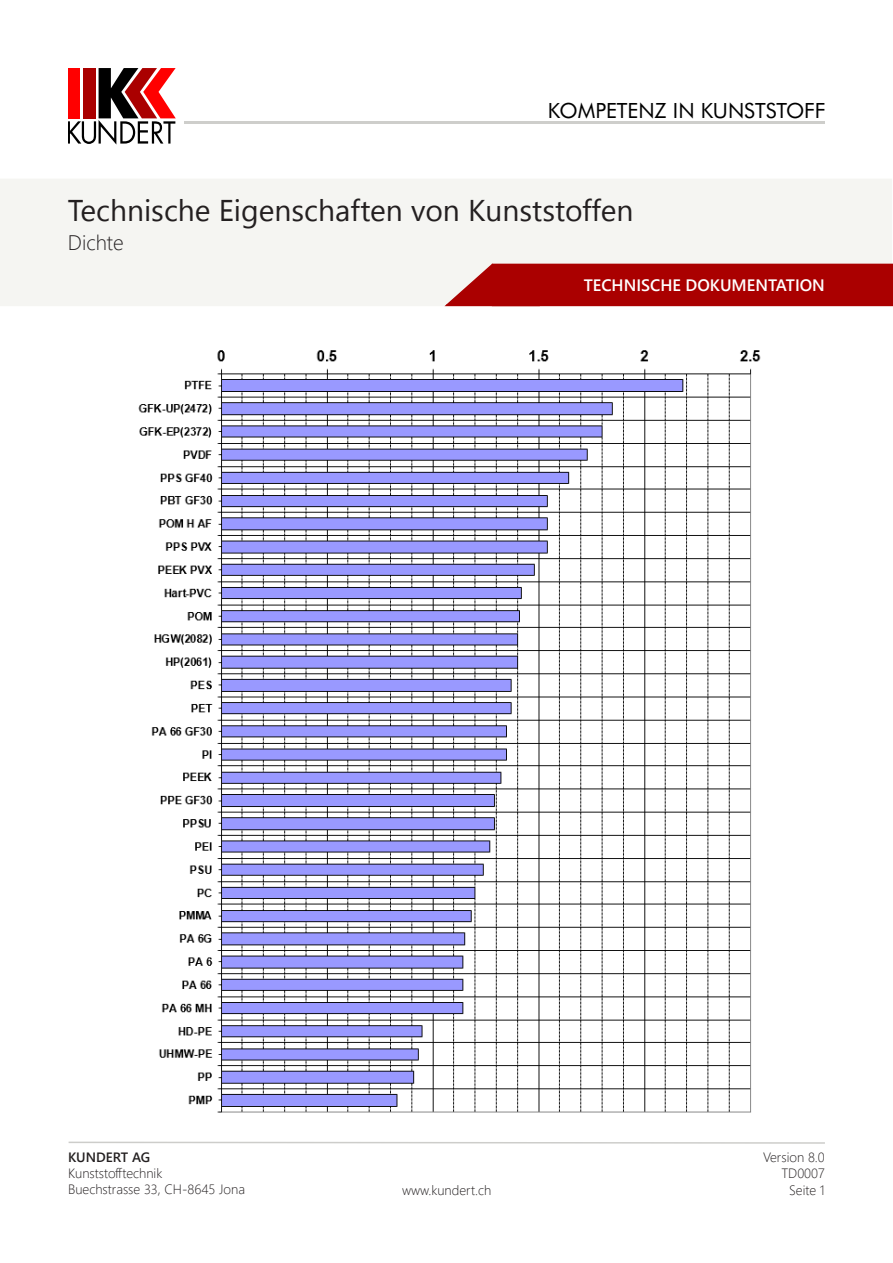
<style>
.page{position:relative;width:893px;height:1263px;background:#fff}
.page>*{position:absolute;margin:0;border:0;box-sizing:border-box;transform-origin:0 0}
.t1{font:30px "Segoe UI Emoji";color:#231f20}
.t2{font:21px "Futura BT";color:#000}
.t3{font:300 21px "Segoe UI";color:#231f20}
.t4{font:600 16.5px "Segoe UI";color:#fff}
.t5{font:300 13.5px/16.2px "Segoe UI";color:#231f20;text-align:right}
.t6{font:600 13.5px "Segoe UI";color:#231f20}
</style>
<div class="page">
<svg style="left:68px;top:1141px;width:757px;height:3px"></svg>
<svg style="left:68px;top:68px;width:108px;height:76px"></svg>
<div style="left:68px;top:68px;width:12px;height:50px;background:#f00"></div>
<div style="left:83px;top:68px;width:12px;height:50px;background:#a00"></div>
<hr style="left:184px;top:121px;width:641px;height:3px;background:#cececb">
<div style="left:1px;top:179px;width:890px;height:126px;background:#f5f5f2"></div>
<div style="left:0;top:179px;width:892px;height:127px;border:2px solid #f5f5f2"></div>
<div style="left:493px;top:264px;width:399px;height:41px;background:#a00"></div>
<div style="left:492px;top:264px;width:401px;height:42px;border:2px solid #a00"></div>
<svg style="left:442px;top:263px;width:100px;height:44px"></svg>
<img style="left:138px;top:350px;width:623px;height:763px">
<p class="t3" style="left:68px;top:223px;width:57px">Dichte</p>
<h2 class="t2" style="left:548px;top:98px;width:279px">KOMPETENZ IN KUNSTSTOFF</h2>
<p class="t1" style="left:360px;top:192px;width:275px">▼ ■ ❖□■ ◆■▲▼▲▼□ ■</p>
<p class="t4" style="left:584px;top:269px;width:243px">TECHNISCHE DOKUMENTATION</p>
<p class="t6" style="left:68px;top:1144px;width:84px">KUNDERT AG</p>
<p class="t5" style="left:68px;top:1164px;width:179px;text-align:left">Kunststofftechnik<br>Buechstrasse 33, CH-8645 Jona</p>
<p class="t5" style="left:402px;top:1181px;width:91px">www.kundert.ch</p>
<p class="t5" style="left:763px;top:1148px;width:63px">Version 8.0<br>TD0007</p>
<p class="t5" style="left:789px;top:1181px;width:37px">Seite 1</p>
</div>
